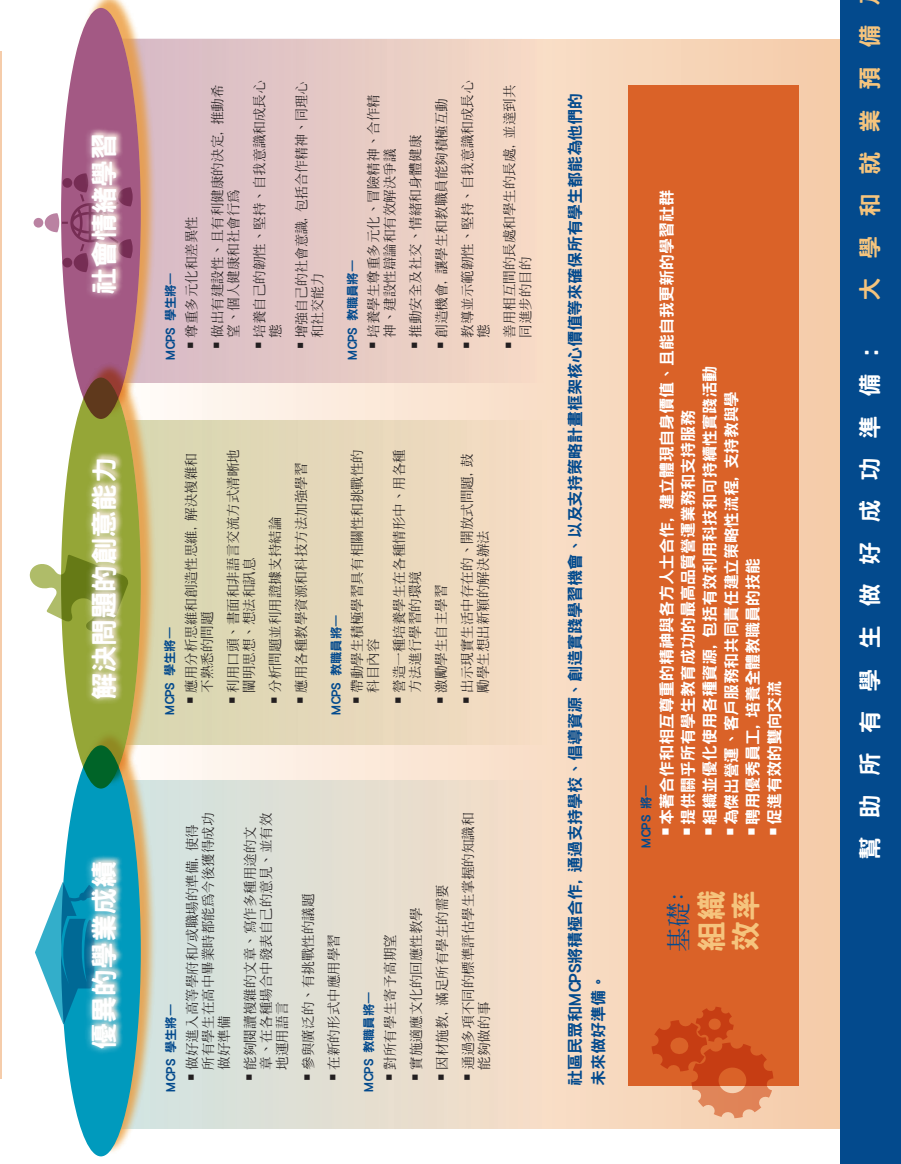
<style>
.page{position:relative;width:901px;height:1164px;background:#fff}
.page>*{position:absolute;margin:0;border:0;box-sizing:border-box;transform-origin:0 0}
.t1{font:800 30.75px/34.5px "Han Wang Hei";color:#f5c47d}
.t2{font:800 27px "Han Wang Hei";color:#fff}
.t3{font:500 24.6px "Han Wang Ming";color:#034a8d}
.t4{font:800 23.4px "Han Wang Hei";letter-spacing:.8em;color:#fff}
.t5{font:800 23.4px "Han Wang Hei";letter-spacing:.8em;color:#f5c47d}
.t6{font:800 16.05px "Han Wang Hei";color:#fff}
.t7{font:800 16.05px/23.4px "Han Wang Hei";letter-spacing:-.005em;color:#034a8d}
.t8{font:500 13.5px/16px "Han Wang Ming";color:#231f20}
.t9{font:500 13.5px/16px "Han Wang Ming";color:#231f20;scale:.96 1}
.t10{font:800 12.3px "Han Wang Hei";letter-spacing:-.005em;color:#034a8d}
</style>
<div class="page">
<hr style="left:0;top:52px;width:1px;height:1026px;background:#f5ccaa">
<div style="left:109px;top:39px;width:731px;height:1089px;background:linear-gradient(to right,#fffcf9,#f4caa6)"></div>
<div style="left:117px;top:39px;width:432px;height:343px;background:linear-gradient(to right,#d4b8c6,#f7dbc5)"></div>
<div style="left:121px;top:781px;width:432px;height:347px;background:linear-gradient(to right,#cfe3e1,#f7dcc5)"></div>
<div style="left:121px;top:420px;width:432px;height:324px;background:linear-gradient(to right,#d5d5af,#f7dcc4)"></div>
<div style="left:628px;top:85px;width:170px;height:1000px;background:#da6228"></div>
<div style="left:63px;top:730px;width:93px;height:424px;background:#f5c47d;opacity:.75"></div>
<div style="left:61px;top:745px;width:80px;height:411px;background:#009abd;border-radius:50%"></div>
<div style="left:63px;top:0;width:93px;height:417px;background:#f5c47d;opacity:.75"></div>
<div style="left:61px;top:8px;width:80px;height:411px;background:#a35984;border-radius:50%"></div>
<div style="left:63px;top:362px;width:93px;height:424px;background:#f5c47d;opacity:.75"></div>
<svg style="left:61px;top:377px;width:80px;height:411px;background:#869834"></svg>
<div style="left:840px;top:0;width:60px;height:1164px;background:#034a8d"></div>
<svg style="left:35px;top:882px;width:49px;height:142px"></svg>
<svg style="left:29px;top:554px;width:100px;height:81px"></svg>
<svg style="left:34px;top:173px;width:99px;height:99px"></svg>
<div style="left:84px;top:451px;width:40px;height:255px;background:#fff;opacity:.75"></div>
<svg style="left:651px;top:1007px;width:122px;height:111px"></svg>
<div style="left:84px;top:127px;width:40px;height:174px;background:#fff;opacity:.75"></div>
<div style="left:84px;top:854px;width:40px;height:202px;background:#fff;opacity:.75"></div>
<p class="t2" style="left:90px;top:295px;width:164px;rotate:-90deg">社會情緒學習</p>
<p class="t2" style="left:90px;top:700px;width:245px;rotate:-90deg">解決問題的創意能力</p>
<p class="t2" style="left:90px;top:1050px;width:191px;rotate:-90deg">優異的學業成績</p>
<p class="t10" style="left:164px;top:360px;width:89px;rotate:-90deg">MCPS 學生將—</p>
<p class="t8" style="left:183px;top:349px;width:134px;rotate:-90deg">○ 尊重多元化和差異性</p>
<p class="t8" style="left:209px;top:338px;width:255px;text-indent:-11px;rotate:-90deg">○ 做出有建設性、且有利健康的決定, 推動希望、個人健康和社會行為</p>
<p class="t8" style="left:251px;top:338px;width:259px;text-indent:-11px;rotate:-90deg">○ 培養自己的韌性、堅持、自我意識和成長心態</p>
<p class="t9" style="left:293px;top:338px;width:268px;text-indent:-11px;rotate:-90deg">○ 增強自己的社會意識, 包括合作精神、同理心和社交能力</p>
<p class="t10" style="left:346px;top:360px;width:101px;rotate:-90deg">MCPS 教職員將—</p>
<p class="t8" style="left:365px;top:338px;width:245px;text-indent:-11px;rotate:-90deg">○ 培養學生尊重多元化、冒險精神、合作精神、建設性辯論和有效解決爭議</p>
<p class="t8" style="left:407px;top:349px;width:216px;rotate:-90deg">○ 推動安全及社交、情緒和身體健康</p>
<p class="t8" style="left:433px;top:349px;width:252px;rotate:-90deg">○ 創造機會, 讓學生和教職員能夠積極互動</p>
<p class="t8" style="left:459px;top:338px;width:259px;text-indent:-11px;rotate:-90deg">○ 教導並示範韌性、堅持、自我意識和成長心態</p>
<p class="t8" style="left:501px;top:338px;width:255px;text-indent:-11px;rotate:-90deg">○ 善用相互間的長處和學生的長處, 並達到共同進步的目的</p>
<p class="t10" style="left:163px;top:715px;width:89px;rotate:-90deg">MCPS 學生將—</p>
<p class="t8" style="left:183px;top:693px;width:241px;text-indent:-11px;rotate:-90deg">○ 應用分析思維和創造性思維, 解決複雜和不熟悉的問題</p>
<p class="t8" style="left:225px;top:693px;width:245px;text-indent:-11px;rotate:-90deg">○ 利用口頭、書面和非語言交流方式清晰地闡明思想、想法和訊息</p>
<p class="t8" style="left:267px;top:704px;width:188px;rotate:-90deg">○ 分析問題並利用證據支持結論</p>
<p class="t8" style="left:293px;top:704px;width:243px;rotate:-90deg">○ 應用各種教學資源和科技方法加強學習</p>
<p class="t10" style="left:329px;top:715px;width:101px;rotate:-90deg">MCPS 教職員將—</p>
<p class="t8" style="left:349px;top:693px;width:245px;text-indent:-11px;rotate:-90deg">○ 帶動學生積極學習具有相關性和挑戰性的科目內容</p>
<p class="t8" style="left:391px;top:693px;width:245px;text-indent:-11px;rotate:-90deg">○ 營造一種培養學生在各種情形中、用各種方法進行學習的環境</p>
<p class="t8" style="left:433px;top:704px;width:121px;rotate:-90deg">○ 激勵學生自主學習</p>
<p class="t8" style="left:459px;top:693px;width:241px;text-indent:-11px;rotate:-90deg">○ 出示現實生活中存在的、開放式問題, 鼓勵學生想出新穎的解決辦法</p>
<p class="t10" style="left:164px;top:1091px;width:89px;rotate:-90deg">MCPS 學生將—</p>
<p class="t8" style="left:184px;top:1069px;width:259px;text-indent:-11px;rotate:-90deg">○ 做好進入高等學府和/或職場的準備, 使得所有學生在高中畢業時都能為今後獲得成功做好準備</p>
<p class="t8" style="left:242px;top:1069px;width:259px;text-indent:-11px;rotate:-90deg">○ 能夠閱讀複雜的文章、寫作多種用途的文章、在各種場合中發表自己的意見、並有效地運用語言</p>
<p class="t8" style="left:300px;top:1080px;width:188px;rotate:-90deg">○ 參與廣泛的、有挑戰性的議題</p>
<p class="t8" style="left:326px;top:1080px;width:148px;rotate:-90deg">○ 在新的形式中應用學習</p>
<p class="t10" style="left:362px;top:1091px;width:101px;rotate:-90deg">MCPS 教職員將—</p>
<p class="t8" style="left:382px;top:1080px;width:148px;rotate:-90deg">○ 對所有學生寄予高期望</p>
<p class="t8" style="left:408px;top:1080px;width:175px;rotate:-90deg">○ 實施適應文化的回應性教學</p>
<p class="t8" style="left:434px;top:1080px;width:198px;rotate:-90deg">○ 因材施教, 滿足所有學生的需要</p>
<p class="t8" style="left:459px;top:1069px;width:259px;text-indent:-11px;rotate:-90deg">○ 通過多項不同的標準評估學生掌握的知識和能夠做的事</p>
<p class="t7" style="left:563px;top:1085px;width:994px;rotate:-90deg">社區民眾和MCPS將積極合作, 通過支持學校、倡導資源、創造實踐學習機會、以及支持策略計畫框架核心價值等來確保所有學生都能為他們的未來做好準備。</p>
<p class="t6" style="left:658px;top:836px;width:648px;rotate:-90deg">○本著合作和相互尊重的精神與各方人士合作, 建立體現自身價值、且能自我更新的學習社群</p>
<p class="t6" style="left:701px;top:836px;width:472px;rotate:-90deg">○組織並優化使用各種資源, 包括有效利用科技和可持續性實踐活動</p>
<p class="t6" style="left:722px;top:836px;width:447px;rotate:-90deg">○為傑出營運、客戶服務和共同責任建立策略性流程, 支持教與學</p>
<p class="t6" style="left:679px;top:836px;width:428px;rotate:-90deg">○提供關乎所有學生教育成功的最高品質營運業務和支持服務</p>
<p class="t6" style="left:744px;top:836px;width:280px;rotate:-90deg">○聘用優秀員工, 培養全體教職員的技能</p>
<p class="t6" style="left:765px;top:836px;width:156px;rotate:-90deg">○促進有效的雙向交流</p>
<p class="t10" style="left:639px;top:847px;width:65px;rotate:-90deg">MCPS 將—</p>
<p class="t3" style="left:665px;top:951px;width:63px;rotate:-90deg">基礎:</p>
<p class="t1" style="left:694px;top:951px;width:63px;rotate:-90deg">組織效率</p>
<p class="t5" style="left:857px;top:301px;width:277px;rotate:-90deg">大學和就業預備</p>
<p class="t4" style="left:857px;top:860px;width:511px;rotate:-90deg">幫助所有學生做好成功準備:</p>
</div>
